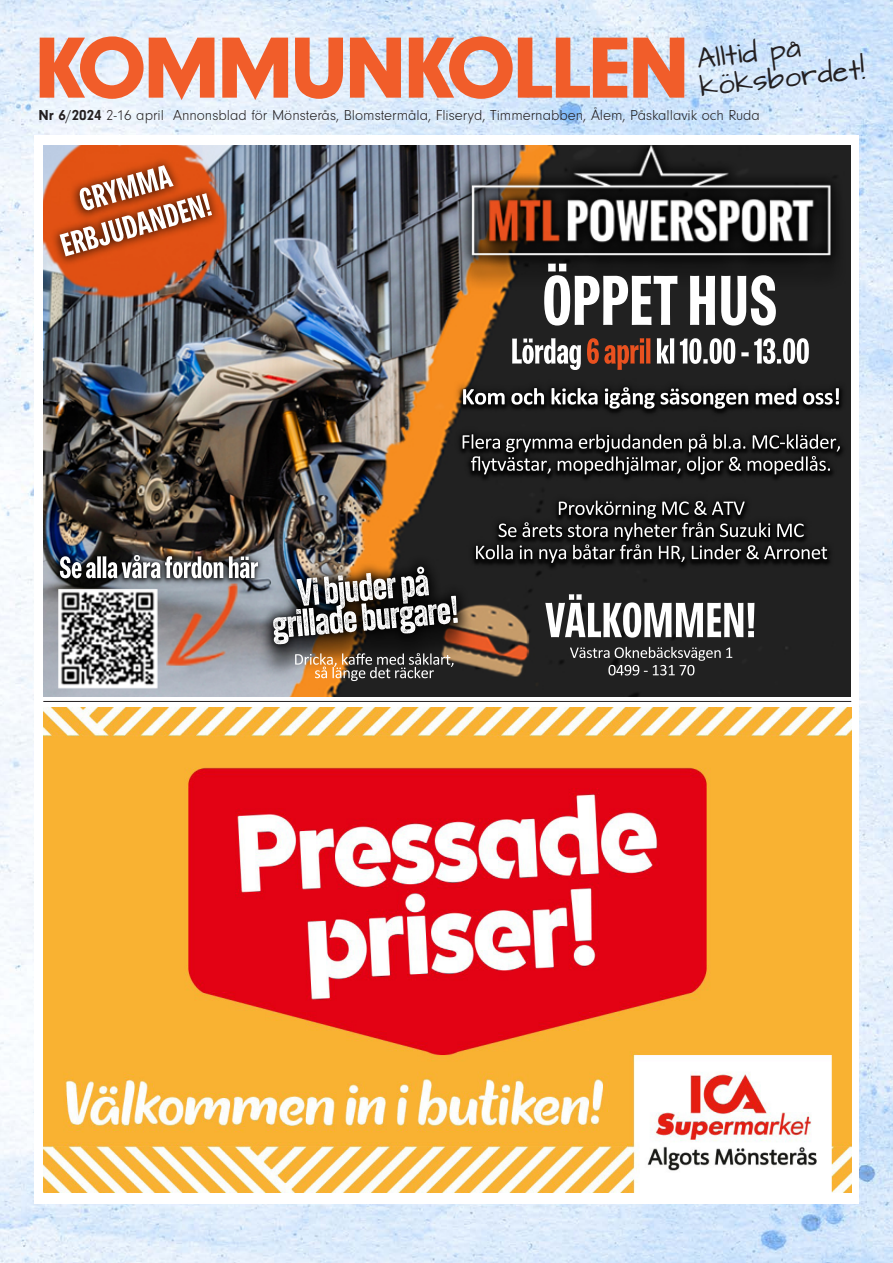
<style>
.page{position:relative;width:893px;height:1263px;background:#fff}
.page>*{position:absolute;margin:0;border:0;box-sizing:border-box;transform-origin:0 0}
.t1{font:900 90px "Neuzeit Gro";letter-spacing:-.04em;color:#f15d2a}
.t2{font:23.55px/28.2px "Architects Daughter";color:#231f20}
.t3{font:300 15px "Neuzeit Gro";color:#231f20}
.s1{font-weight:700}
</style>
<div class="page">
<img style="left:0;top:0;width:893px;height:1263px">
<div style="left:34px;top:135px;width:825px;height:1068px;background:#fff"></div>
<img style="left:43px;top:708px;width:808px;height:485px">
<hr style="left:43px;top:701px;width:808px;height:1px;background:#231f20">
<img style="left:43px;top:145px;width:807px;height:551px">
<p class="t1" style="left:34px;top:17px;width:658px">KOMMUNKOLLEN</p>
<p class="t2" style="left:696px;top:46px;width:167px;rotate:-6deg">Alltid på köksbordet!</p>
<p class="t3" style="left:39px;top:107px;width:723px"><span class="s1">Nr 6</span>/<span class="s1">2024</span> 2-16 april Annonsblad för Mönsterås, Blomstermåla, Fliseryd, Timmernabben, Ålem, Påskallavik och Ruda</p>
</div>
